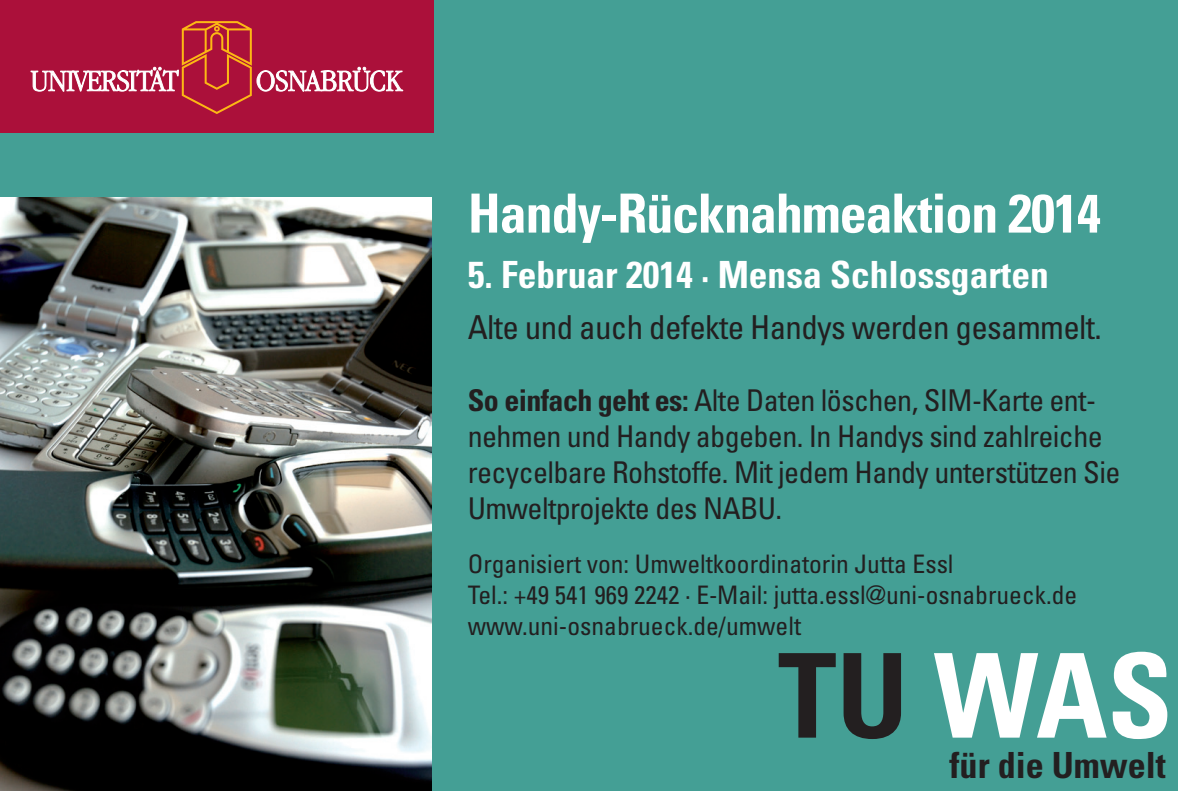
<style>
.page{position:relative;width:1178px;height:791px;background:#449f95}
.page>*{position:absolute;margin:0;border:0;box-sizing:border-box;transform-origin:0 0}
.t1{font:700 condensed 54px "Univers LT Std";letter-spacing:-.02em;color:#fff}
.t2{font:700 condensed 37.5px "Univers LT Std";color:#fff}
.t3{font:700 condensed 36px "Univers LT Std";color:#231f20}
.t4{font:condensed 33px "Univers LT Std";letter-spacing:-.02em;color:#231f20}
.t5{font:condensed 30px/36px "Univers LT Std";letter-spacing:-.02em;color:#231f20}
.t6{font:condensed 25.5px/30.6px "Univers LT Std";color:#231f20}
.s1{font-weight:700}
</style>
<div class="page">
<div style="left:0;top:0;width:433px;height:133px;background:#ab103a"></div>
<svg style="left:31px;top:21px;width:372px;height:93px"></svg>
<img style="left:0;top:198px;width:431px;height:593px">
<svg style="left:934px;top:652px;width:233px;height:87px"></svg>
<svg style="left:779px;top:653px;width:122px;height:86px"></svg>
<h1 class="t1" style="left:468px;top:180px;width:634px">Handy-Rücknahmeaktion 2014</h1>
<p class="t2" style="left:468px;top:251px;width:583px">5. Februar 2014 · Mensa Schlossgarten</p>
<p class="t4" style="left:468px;top:306px;width:635px">Alte und auch defekte Handys werden gesammelt.</p>
<p class="t5" style="left:468px;top:382px;width:654px"><span class="s1">So einfach geht es:</span> Alte Daten löschen, SIM-Karte ent&shy;nehmen und Handy abgeben. In Handys sind zahlreiche recycelbare Rohstoffe. Mit jedem Handy unterstützen Sie Umweltprojekte des NABU.</p>
<p class="t6" style="left:468px;top:549px;width:611px">Organisiert von: Umweltkoordinatorin Jutta Essl<br>Tel.: +49 541 969 2242 · E-Mail: jutta.essl@uni-osnabrueck.de www.uni-osnabrueck.de/umwelt</p>
<p class="t3" style="left:949px;top:743px;width:218px">für die Umwelt</p>
</div>
